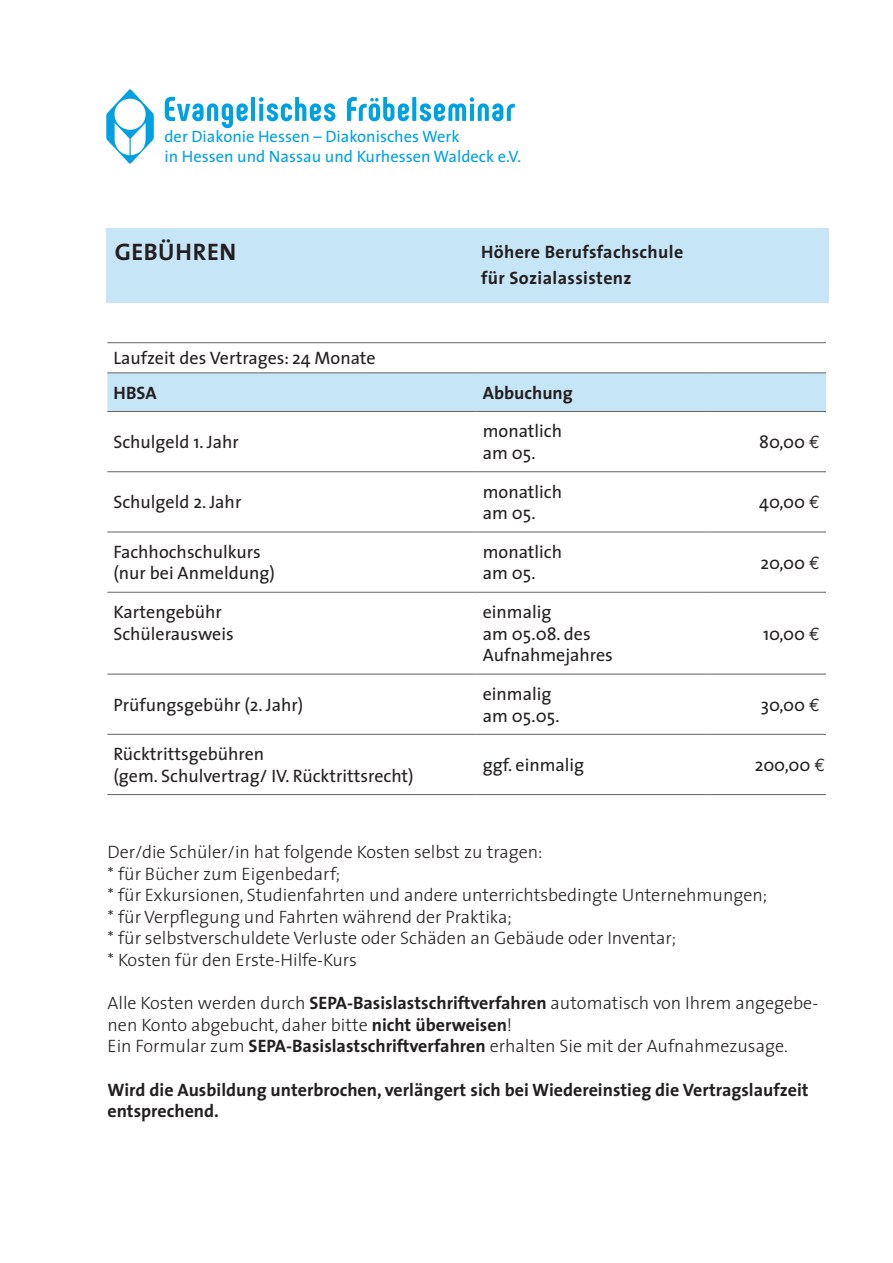
<style>
.page{position:relative;width:893px;height:1263px;background:#fff}
.page>*{position:absolute;margin:0;border:0;box-sizing:border-box;transform-origin:0 0}
.t1{font:700 24px "The Sans";letter-spacing:.02em;color:#231f20}
.t2{font:300 18px/21.6px "The Sans";color:#231f20}
.t3{font:18px/21.6px "The Sans";color:#231f20}
.t4{font:700 18px/21.6px "The Sans";color:#231f20}
.t5{font:700 18px/25.5px "The Sans";letter-spacing:.02em;color:#231f20}
.t6{font:16.5px/19.8px "The Sans";color:#00a1e3}
.s1{font-family:"Euro Mono"}
.s2{font-weight:700}
</style>
<div class="page">
<div style="left:106px;top:228px;width:723px;height:75px;background:#c6e6f8"></div>
<svg style="left:165px;top:97px;width:350px;height:31px"></svg>
<svg style="left:106px;top:89px;width:48px;height:75px"></svg>
<div style="left:114px;top:99px;width:32px;height:31px;background:#fff;border-radius:50%"></div>
<div style="left:107px;top:373px;width:719px;height:38px;background:#c6e6f8"></div>
<hr style="left:107px;top:411px;width:370px;height:1px;background:#636366">
<hr style="left:477px;top:411px;width:229px;height:1px;background:#636366">
<hr style="left:706px;top:411px;width:120px;height:1px;background:#636366">
<hr style="left:107px;top:471px;width:370px;height:1px;background:#636366">
<hr style="left:477px;top:471px;width:229px;height:1px;background:#636366">
<hr style="left:706px;top:471px;width:120px;height:1px;background:#636366">
<hr style="left:107px;top:532px;width:370px;height:1px;background:#636366">
<hr style="left:477px;top:532px;width:229px;height:1px;background:#636366">
<hr style="left:706px;top:532px;width:120px;height:1px;background:#636366">
<hr style="left:107px;top:592px;width:370px;height:1px;background:#636366">
<hr style="left:477px;top:592px;width:229px;height:1px;background:#636366">
<hr style="left:706px;top:592px;width:120px;height:1px;background:#636366">
<hr style="left:107px;top:674px;width:370px;height:1px;background:#636366">
<hr style="left:477px;top:674px;width:229px;height:1px;background:#636366">
<hr style="left:706px;top:674px;width:120px;height:1px;background:#636366">
<hr style="left:107px;top:734px;width:370px;height:1px;background:#636366">
<hr style="left:477px;top:734px;width:229px;height:1px;background:#636366">
<hr style="left:706px;top:734px;width:120px;height:1px;background:#636366">
<hr style="left:107px;top:794px;width:370px;height:1px;background:#636366">
<hr style="left:477px;top:794px;width:229px;height:1px;background:#636366">
<hr style="left:706px;top:794px;width:120px;height:1px;background:#636366">
<hr style="left:107px;top:342px;width:370px;height:1px;background:#636366">
<hr style="left:477px;top:342px;width:229px;height:1px;background:#636366">
<hr style="left:706px;top:342px;width:120px;height:1px;background:#636366">
<hr style="left:107px;top:372px;width:370px;height:1px;background:#636366">
<hr style="left:477px;top:372px;width:229px;height:1px;background:#636366">
<hr style="left:706px;top:372px;width:120px;height:1px;background:#636366">
<p class="t6" style="left:164px;top:126px;width:358px">der Diakonie Hessen – Diakonisches Werk<br>in Hessen und Nassau und Kurhessen Waldeck e.V.</p>
<h1 class="t1" style="left:115px;top:232px;width:123px">GEBÜHREN</h1>
<p class="t5" style="left:481px;top:239px;width:204px">Höhere Berufsfachschule für Sozialassistenz</p>
<p class="t3" style="left:113px;top:347px;width:264px">Laufzeit des Vertrages: 24 Monate</p>
<p class="t4" style="left:113px;top:381px;width:45px">HBSA</p>
<p class="t4" style="left:483px;top:381px;width:92px">Abbuchung</p>
<p class="t3" style="left:113px;top:431px;width:127px">Schulgeld 1. Jahr</p>
<p class="t3" style="left:483px;top:420px;width:81px">monatlich am 05.</p>
<p class="t3" style="left:759px;top:431px;width:62px">80,00 <span class="s1">€</span></p>
<p class="t3" style="left:113px;top:491px;width:130px">Schulgeld 2. Jahr</p>
<p class="t3" style="left:483px;top:480px;width:81px">monatlich am 05.</p>
<p class="t3" style="left:759px;top:491px;width:62px">40,00 <span class="s1">€</span></p>
<p class="t3" style="left:113px;top:540px;width:163px">Fachhochschulkurs (nur bei Anmeldung)</p>
<p class="t3" style="left:483px;top:540px;width:81px">monatlich am 05.</p>
<p class="t3" style="left:760px;top:551px;width:61px">20,00 <span class="s1">€</span></p>
<p class="t3" style="left:113px;top:601px;width:122px">Kartengebühr<br>Schülerausweis</p>
<p class="t3" style="left:483px;top:601px;width:132px">einmalig<br>am 05.08. des<br>Aufnahmejahres</p>
<p class="t3" style="left:763px;top:622px;width:58px">10,00 <span class="s1">€</span></p>
<p class="t3" style="left:113px;top:693px;width:191px">Prüfungsgebühr (2. Jahr)</p>
<p class="t3" style="left:483px;top:682px;width:78px">einmalig am 05.05.</p>
<p class="t3" style="left:761px;top:693px;width:61px">30,00 <span class="s1">€</span></p>
<p class="t3" style="left:113px;top:743px;width:302px">Rücktrittsgebühren<br>(gem. Schulvertrag/ IV. Rücktrittsrecht)</p>
<p class="t3" style="left:483px;top:754px;width:103px">ggf. einmalig</p>
<p class="t3" style="left:755px;top:754px;width:72px">200,00 <span class="s1">€</span></p>
<p class="t2" style="left:108px;top:840px;width:661px">Der/die Schüler/in hat folgende Kosten selbst zu tragen:<br>* für Bücher zum Eigenbedarf;<br>* für Exkursionen, Studienfahrten und andere unterrichtsbedingte Unternehmungen; * für Verpflegung und Fahrten während der Praktika;<br>* für selbstverschuldete Verluste oder Schäden an Gebäude oder Inventar;<br>* Kosten für den Erste-Hilfe-Kurs</p>
<p class="t2" style="left:108px;top:992px;width:712px">Alle Kosten werden durch <span class="s2">SEPA-Basislastschriftverfahren</span> automatisch von Ihrem angegebe&shy;nen Konto abgebucht, daher bitte <span class="s2">nicht überweisen</span>!<br>Ein Formular zum <span class="s2">SEPA-Basislastschriftverfahren</span> erhalten Sie mit der Aufnahmezusage.</p>
<p class="t4" style="left:108px;top:1078px;width:702px">Wird die Ausbildung unterbrochen, verlängert sich bei Wiedereinstieg die Vertragslaufzeit entsprechend.</p>
</div>
